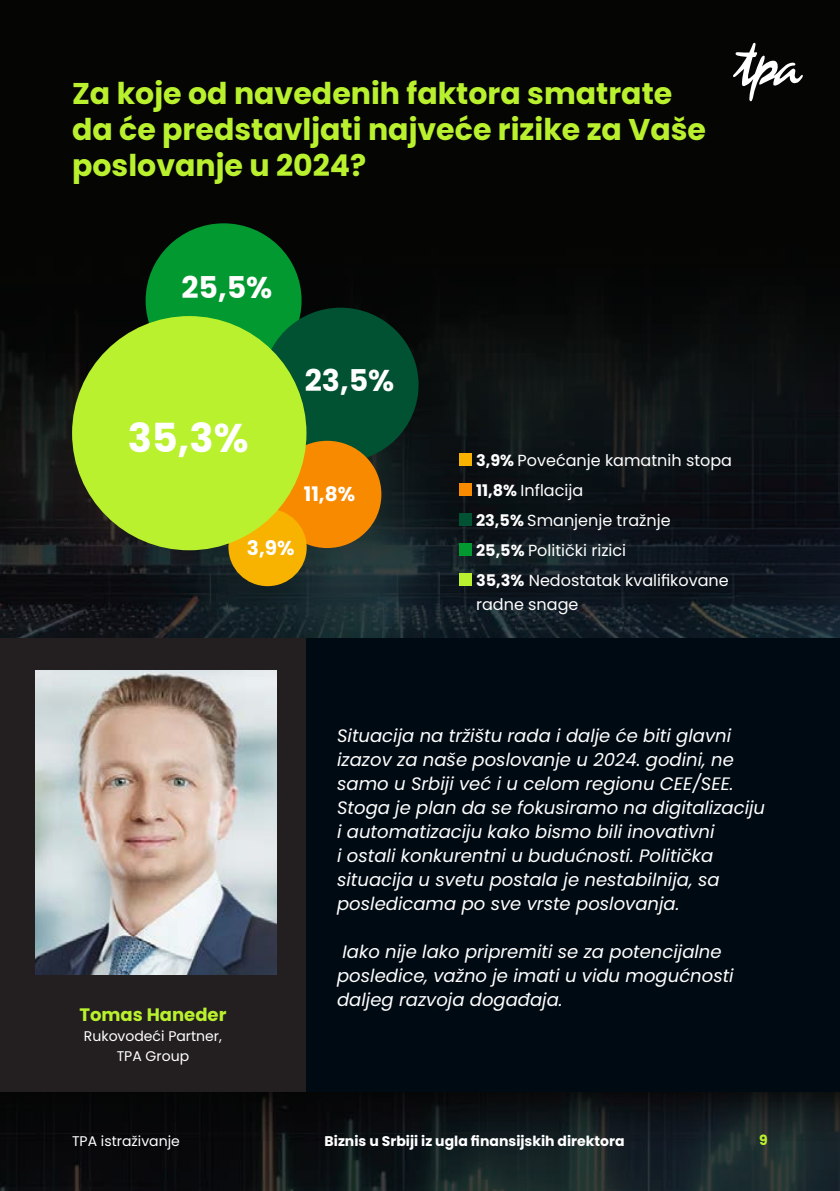
<style>
.page{position:relative;width:840px;height:1191px;background:#fff}
.page>*{position:absolute;margin:0;border:0;box-sizing:border-box;transform-origin:0 0}
.t1{font:700 40px "Poppins";color:#fff}
.t2{font:700 30px/36px "Poppins";color:#baf12e}
.t3{font:700 30px "Poppins";color:#fff}
.t4{font:700 20px "Poppins";color:#fff}
.t5{font:italic 18px/24px "Poppins";color:#fff}
.t6{font:700 18px "Poppins";color:#baf12e}
.t7{font:16px/24px "Poppins";color:#fff}
.t8{font:14px "Poppins";color:#fff}
.t9{font:700 14px "Poppins";color:#fff}
.t10{font:700 14px "Poppins";color:#baf12e}
.s1{font-weight:700}
</style>
<div class="page">
<img style="left:1px;top:0;width:838px;height:1191px">
<img style="left:0;top:0;width:1px;height:1191px">
<svg style="left:732px;top:42px;width:70px;height:60px"></svg>
<div style="left:458px;top:452px;width:13px;height:13px;background:#f8b200"></div>
<div style="left:458px;top:482px;width:13px;height:13px;background:#f88a00"></div>
<div style="left:458px;top:513px;width:13px;height:12px;background:#015232"></div>
<div style="left:458px;top:543px;width:13px;height:12px;background:#019930"></div>
<div style="left:458px;top:573px;width:13px;height:13px;background:#baf12e"></div>
<div style="left:145px;top:223px;width:156px;height:154px;background:#019930;border-radius:50%"></div>
<div style="left:262px;top:308px;width:156px;height:154px;background:#015232;border-radius:50%"></div>
<div style="left:273px;top:441px;width:108px;height:107px;background:#f88a00;border-radius:50%"></div>
<div style="left:228px;top:509px;width:78px;height:77px;background:#f8b200;border-radius:50%"></div>
<div style="left:306px;top:638px;width:533px;height:453px;background:#000a13"></div>
<div style="left:0;top:638px;width:306px;height:453px;background:#231f20"></div>
<img style="left:35px;top:670px;width:241px;height:304px">
<div style="left:72px;top:316px;width:234px;height:234px;background:#baf12e;border-radius:50%"></div>
<p class="t2" style="left:72px;top:75px;width:635px">Za koje od navedenih faktora smatrate da će predstavljati najveće rizike za Vaše poslovanje u 2024?</p>
<p class="t3" style="left:181px;top:270px;width:92px">25,5%</p>
<p class="t1" style="left:128px;top:415px;width:122px">35,3%</p>
<p class="t3" style="left:304px;top:363px;width:91px">23,5%</p>
<p class="t4" style="left:304px;top:482px;width:53px">11,8%</p>
<p class="t4" style="left:247px;top:536px;width:49px">3,9%</p>
<p class="t7" style="left:476px;top:448px;width:257px"><span class="s1">3,9%</span> Povećanje kamatnih stopa</p>
<p class="t7" style="left:476px;top:478px;width:108px"><span class="s1">11,8%</span> Inflacija</p>
<p class="t7" style="left:476px;top:508px;width:196px"><span class="s1">23,5%</span> Smanjenje tražnje</p>
<p class="t7" style="left:476px;top:538px;width:151px"><span class="s1">25,5%</span> Politički rizici</p>
<p class="t7" style="left:476px;top:568px;width:254px"><span class="s1">35,3%</span> Nedostatak kvalifikovane radne snage</p>
<p class="t6" style="left:79px;top:1003px;width:148px">Tomas Haneder</p>
<p class="t8" style="left:84px;top:1027px;width:139px">Rukovodeći Partner,</p>
<p class="t8" style="left:117px;top:1047px;width:74px">TPA Group</p>
<p class="t5" style="left:337px;top:723px;width:429px">Situacija na tržištu rada i dalje će biti glavni izazov za naše poslovanje u 2024. godini, ne samo u Srbiji već i u celom regionu CEE/SEE.<br>Stoga je plan da se fokusiramo na digitalizaciju i automatizaciju kako bismo bili inovativni<br>i ostali konkurentni u budućnosti. Politička situacija u svetu postala je nestabilnija, sa posledicama po sve vrste poslovanja.</p>
<p class="t5" style="left:337px;top:939px;width:398px">Iako nije lako pripremiti se za potencijalne posledice, važno je imati u vidu mogućnosti daljeg razvoja događaja.</p>
<p class="t8" style="left:72px;top:1133px;width:109px">TPA istraživanje</p>
<p class="t9" style="left:324px;top:1133px;width:301px">Biznis u Srbiji iz ugla finansijskih direktora</p>
<p class="t10" style="left:758px;top:1131px;width:10px">9</p>
</div>
